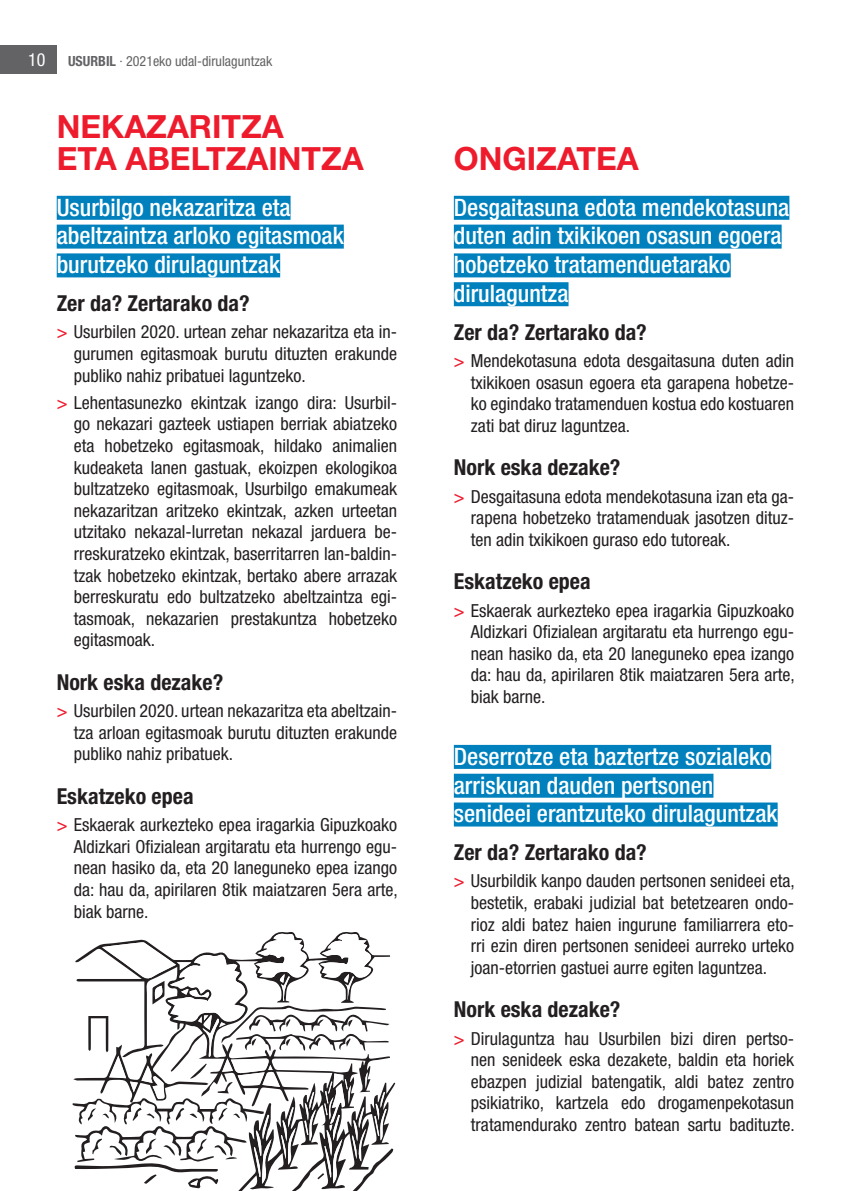
<style>
.page{position:relative;width:851px;height:1191px;background:#fff}
.page>*{position:absolute;margin:0;border:0;box-sizing:border-box;transform-origin:0 0}
.t1{font:700 32px/32px "Helvetica Neue LT Std";color:#ee1b2c}
.t2{font:500 condensed 24px/28.8px "Helvetica Neue LT Std";color:#fff}
.t3{font:700 condensed 22px "Helvetica Neue LT Std";color:#231f20}
.t4{font:condensed 18px/21.6px "Helvetica Neue LT Std";color:#231f20;text-align:justify}
.t5{font:condensed 18px "Helvetica Neue LT Std";color:#fff}
.t6{font:condensed 14px "Helvetica Neue LT Std";color:#636366}
.s1{font-weight:700}
.s2{font-weight:500;color:#ee1b2c}
</style>
<div class="page">
<div style="left:0;top:45px;width:57px;height:29px;background:#636366"></div>
<div style="left:57px;top:196px;width:233px;height:24px;background:#0081bd"></div>
<div style="left:57px;top:225px;width:287px;height:24px;background:#0081bd"></div>
<div style="left:57px;top:253px;width:223px;height:24px;background:#0081bd"></div>
<div style="left:454px;top:196px;width:335px;height:24px;background:#0081bd"></div>
<div style="left:454px;top:225px;width:327px;height:24px;background:#0081bd"></div>
<div style="left:454px;top:253px;width:276px;height:24px;background:#0081bd"></div>
<div style="left:454px;top:282px;width:114px;height:24px;background:#0081bd"></div>
<div style="left:454px;top:745px;width:317px;height:24px;background:#0081bd"></div>
<div style="left:454px;top:773px;width:259px;height:24px;background:#0081bd"></div>
<div style="left:454px;top:802px;width:323px;height:24px;background:#0081bd"></div>
<svg style="left:72px;top:933px;width:321px;height:258px"></svg>
<p class="t5" style="left:28px;top:49px;width:19px">10</p>
<p class="t6" style="left:68px;top:53px;width:206px"><span class="s1">Usurbil</span> · 2021eko udal-dirulaguntzak</p>
<h1 class="t1" style="left:57px;top:110px;width:308px">NEKAZARITZA<br>ETA ABELTZAINTZA</h1>
<h2 class="t2" style="left:57px;top:192px;width:288px">Usurbilgo nekazaritza eta abeltzaintza arloko egitasmoak burutzeko dirulaguntzak</h2>
<p class="t3" style="left:57px;top:290px;width:194px">Zer da? Zertarako da?</p>
<p class="t4" style="left:74px;top:321px;width:325px;text-indent:-17px"><span class="s2">&gt;</span> Usurbilen 2020. urtean zehar nekazaritza eta in&shy;gurumen egitasmoak burutu dituzten erakunde publiko nahiz pribatuei laguntzeko.</p>
<p class="t4" style="left:74px;top:391px;width:325px;text-indent:-17px"><span class="s2">&gt;</span> Lehentasunezko ekintzak izango dira: Usurbil&shy;go nekazari gazteek ustiapen berriak abiatzeko eta hobetzeko egitasmoak, hildako animalien kudeaketa lanen gastuak, ekoizpen ekologikoa bultzatzeko egitasmoak, Usurbilgo emakumeak nekazaritzan aritzeko ekintzak, azken urteetan utzitako nekazal-lurretan nekazal jarduera be&shy;rreskuratzeko ekintzak, baserritarren lan-baldin&shy;tzak hobetzeko ekintzak, bertako abere arrazak berreskuratu edo bultzatzeko abeltzaintza egi&shy;tasmoak, nekazarien prestakuntza hobetzeko egitasmoak.</p>
<p class="t3" style="left:57px;top:669px;width:168px">Nork eska dezake?</p>
<p class="t4" style="left:74px;top:700px;width:325px;text-indent:-17px"><span class="s2">&gt;</span> Usurbilen 2020. urtean nekazaritza eta abeltzain&shy;tza arloan egitasmoak burutu dituzten erakunde publiko nahiz pribatuek.</p>
<p class="t3" style="left:57px;top:782px;width:138px">Eskatzeko epea</p>
<p class="t4" style="left:74px;top:814px;width:325px;text-indent:-17px"><span class="s2">&gt;</span> Eskaerak aurkezteko epea iragarkia Gipuzkoako Aldizkari Ofizialean argitaratu eta hurrengo egu&shy;nean hasiko da, eta 20 laneguneko epea izango da: hau da, apirilaren 8tik maiatzaren 5era arte, biak barne.</p>
<h1 class="t1" style="left:454px;top:142px;width:186px">ONGIZATEA</h1>
<h2 class="t2" style="left:454px;top:192px;width:337px">Desgaitasuna edota mendekotasuna duten adin txikikoen osasun egoera hobetzeko tratamenduetarako dirulaguntza</h2>
<p class="t3" style="left:454px;top:319px;width:194px">Zer da? Zertarako da?</p>
<p class="t4" style="left:471px;top:350px;width:325px;text-indent:-17px"><span class="s2">&gt;</span> Mendekotasuna edota desgaitasuna duten adin txikikoen osasun egoera eta garapena hobetze&shy;ko egindako tratamenduen kostua edo kostuaren zati bat diruz laguntzea.</p>
<p class="t3" style="left:454px;top:454px;width:168px">Nork eska dezake?</p>
<p class="t4" style="left:471px;top:485px;width:325px;text-indent:-17px"><span class="s2">&gt;</span> Desgaitasuna edota mendekotasuna izan eta ga&shy;rapena hobetzeko tratamenduak jasotzen dituz&shy;ten adin txikikoen guraso edo tutoreak.</p>
<p class="t3" style="left:454px;top:568px;width:138px">Eskatzeko epea</p>
<p class="t4" style="left:471px;top:599px;width:325px;text-indent:-17px"><span class="s2">&gt;</span> Eskaerak aurkezteko epea iragarkia Gipuzkoako Aldizkari Ofizialean argitaratu eta hurrengo egu&shy;nean hasiko da, eta 20 laneguneko epea izango da: hau da, apirilaren 8tik maiatzaren 5era arte, biak barne.</p>
<h2 class="t2" style="left:454px;top:741px;width:325px">Deserrotze eta baztertze sozialeko arriskuan dauden pertsonen senideei erantzuteko dirulaguntzak</h2>
<p class="t3" style="left:454px;top:839px;width:194px">Zer da? Zertarako da?</p>
<p class="t4" style="left:471px;top:870px;width:325px;text-indent:-17px"><span class="s2">&gt;</span> Usurbildik kanpo dauden pertsonen senideei eta, bestetik, erabaki judizial bat betetzearen ondo&shy;rioz aldi batez haien ingurune familiarrera eto&shy;rri ezin diren pertsonen senideei aurreko urteko joan-etorrien gastuei aurre egiten laguntzea.</p>
<p class="t3" style="left:454px;top:996px;width:168px">Nork eska dezake?</p>
<p class="t4" style="left:471px;top:1027px;width:325px;text-indent:-17px"><span class="s2">&gt;</span> Dirulaguntza hau Usurbilen bizi diren pertso&shy;nen senideek eska dezakete, baldin eta horiek ebazpen judizial batengatik, aldi batez zentro psikiatriko, kartzela edo drogamenpekotasun tratamendurako zentro batean sartu badituzte.</p>
</div>
